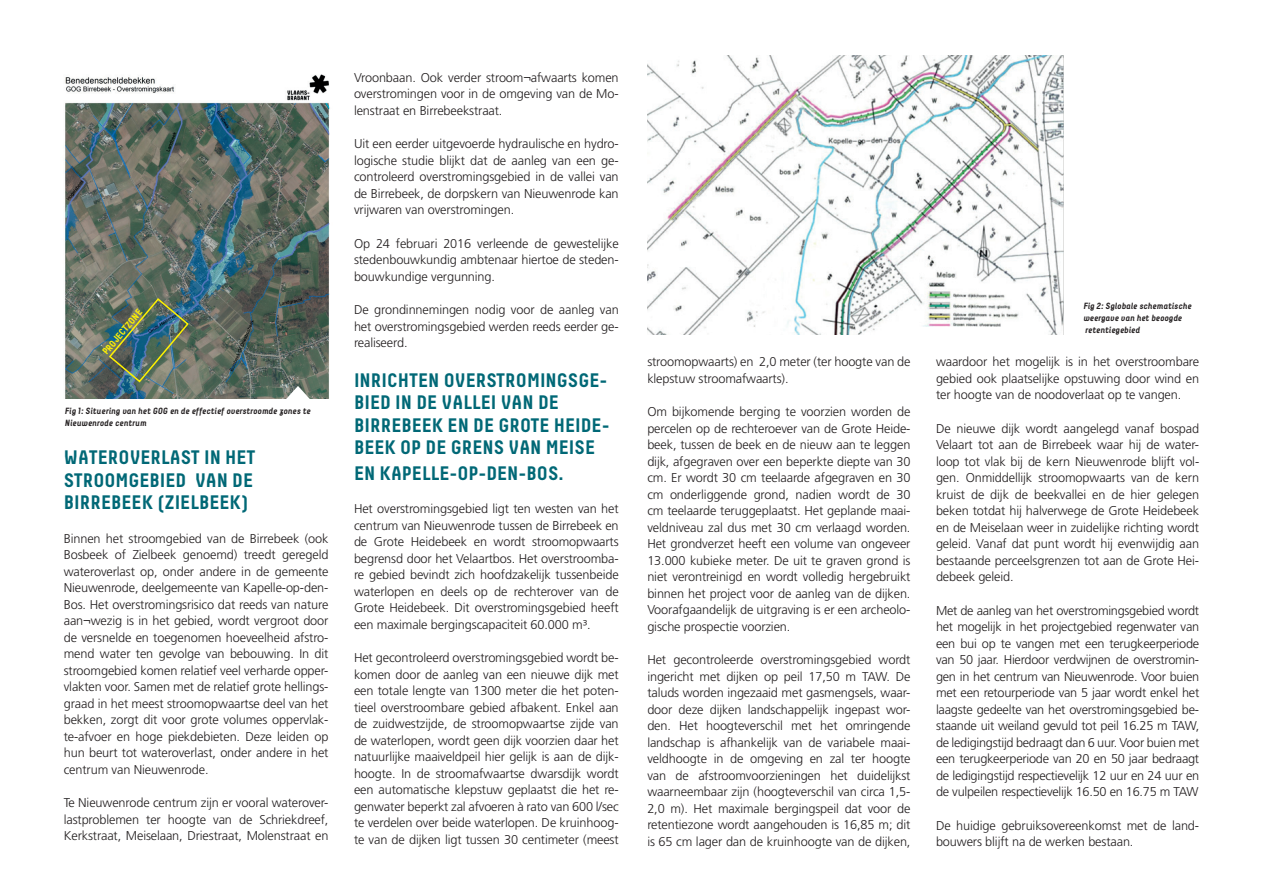
<style>
.page{position:relative;width:1263px;height:893px;background:#fff}
.page>*{position:absolute;margin:0;border:0;box-sizing:border-box;transform-origin:0 0}
.t1{font:700 19.5px/22.5px "Decima";color:#016876}
.t2{font:300 12.75px/16.5px "Frutiger";letter-spacing:-.01em;color:#231f20;text-align:justify}
.t3{font:700 9.6px "Decima";color:#fff101}
.t4{font:italic 700 9px/12px "Decima";color:#231f20}
</style>
<div class="page">
<img style="left:65px;top:74px;width:265px;height:324px">
<img style="left:108px;top:297px;width:82px;height:87px">
<svg style="left:286px;top:386px;width:24px;height:13px"></svg>
<img style="left:647px;top:55px;width:416px;height:280px">
<p class="t3" style="left:100px;top:350px;width:57px;rotate:-50deg">PROJECTZONE</p>
<p class="t4" style="left:65px;top:405px;width:247px">Fig 1: Situering van het GOG en de effectief overstroomde zones te<br>Nieuwenrode centrum</p>
<h1 class="t1" style="left:64px;top:446px;width:193px">WATEROVERLAST IN HET<br>STROOMGEBIED VAN DE<br>BIRREBEEK (ZIELBEEK)</h1>
<p class="t2" style="left:64px;top:530px;width:266px">Binnen het stroomgebied van de Birrebeek (ook Bosbeek of Zielbeek genoemd) treedt geregeld wateroverlast op, onder andere in de gemeente Nieuwenrode, deelgemeente van Kapelle-op-den-Bos. Het overstromingsrisico dat reeds van nature aan¬wezig is in het gebied, wordt vergroot door de versnelde en toegenomen hoeveelheid afstro&shy;mend water ten gevolge van bebouwing. In dit stroomgebied komen relatief veel verharde opper&shy;vlakten voor. Samen met de relatief grote hellings&shy;graad in het meest stroomopwaartse deel van het bekken, zorgt dit voor grote volumes oppervlak&shy;te-afvoer en hoge piekdebieten. Deze leiden op hun beurt tot wateroverlast, onder andere in het centrum van Nieuwenrode.</p>
<p class="t2" style="left:64px;top:795px;width:266px">Te Nieuwenrode centrum zijn er vooral waterover&shy;lastproblemen ter hoogte van de Schriekdreef, Kerkstraat, Meiselaan, Driestraat, Molenstraat en</p>
<p class="t2" style="left:354px;top:69px;width:266px">Vroonbaan. Ook verder stroom¬afwaarts komen overstromingen voor in de omgeving van de Mo&shy;lenstraat en Birrebeekstraat.</p>
<p class="t2" style="left:354px;top:136px;width:266px">Uit een eerder uitgevoerde hydraulische en hydro&shy;logische studie blijkt dat de aanleg van een ge&shy;controleerd overstromingsgebied in de vallei van de Birrebeek, de dorpskern van Nieuwenrode kan vrijwaren van overstromingen.</p>
<p class="t2" style="left:354px;top:235px;width:266px">Op 24 februari 2016 verleende de gewestelijke stedenbouwkundig ambtenaar hiertoe de steden&shy;bouwkundige vergunning.</p>
<p class="t2" style="left:354px;top:302px;width:266px">De grondinnemingen nodig voor de aanleg van het overstromingsgebied werden reeds eerder ge&shy;realiseerd.</p>
<h1 class="t1" style="left:354px;top:369px;width:257px">INRICHTEN OVERSTROMINGSGE-<br>BIED IN DE VALLEI VAN DE<br>BIRREBEEK EN DE GROTE HEIDE-<br>BEEK OP DE GRENS VAN MEISE</h1>
<h1 class="t1" style="left:354px;top:462px;width:211px">EN KAPELLE-OP-DEN-BOS.</h1>
<p class="t2" style="left:354px;top:501px;width:266px">Het overstromingsgebied ligt ten westen van het centrum van Nieuwenrode tussen de Birrebeek en de Grote Heidebeek en wordt stroomopwaarts begrensd door het Velaartbos. Het overstroomba&shy;re gebied bevindt zich hoofdzakelijk tussenbeide waterlopen en deels op de rechterover van de Grote Heidebeek. Dit overstromingsgebied heeft een maximale bergingscapaciteit 60.000 m³.</p>
<p class="t2" style="left:354px;top:650px;width:266px">Het gecontroleerd overstromingsgebied wordt be&shy;komen door de aanleg van een nieuwe dijk met een totale lengte van 1300 meter die het poten&shy;tieel overstroombare gebied afbakent. Enkel aan de zuidwestzijde, de stroomopwaartse zijde van de waterlopen, wordt geen dijk voorzien daar het natuurlijke maaiveldpeil hier gelijk is aan de dijk&shy;hoogte. In de stroomafwaartse dwarsdijk wordt een automatische klepstuw geplaatst die het re&shy;genwater beperkt zal afvoeren à rato van 600 l/sec te verdelen over beide waterlopen. De kruinhoog&shy;te van de dijken ligt tussen 30 centimeter (meest</p>
<p class="t2" style="left:647px;top:354px;width:265px">stroomopwaarts) en 2,0 meter (ter hoogte van de klepstuw stroomafwaarts).</p>
<p class="t2" style="left:647px;top:404px;width:265px">Om bijkomende berging te voorzien worden de percelen op de rechteroever van de Grote Heide&shy;beek, tussen de beek en de nieuw aan te leggen dijk, afgegraven over een beperkte diepte van 30 cm. Er wordt 30 cm teelaarde afgegraven en 30 cm onderliggende grond, nadien wordt de 30 cm teelaarde teruggeplaatst. Het geplande maai&shy;veldniveau zal dus met 30 cm verlaagd worden.<br>Het grondverzet heeft een volume van ongeveer 13.000 kubieke meter. De uit te graven grond is niet verontreinigd en wordt volledig hergebruikt binnen het project voor de aanleg van de dijken.<br>Voorafgaandelijk de uitgraving is er een archeolo&shy;gische prospectie voorzien.</p>
<p class="t2" style="left:647px;top:652px;width:265px">Het gecontroleerde overstromingsgebied wordt ingericht met dijken op peil 17,50 m TAW. De taluds worden ingezaaid met gasmengsels, waar&shy;door deze dijken landschappelijk ingepast wor&shy;den. Het hoogteverschil met het omringende landschap is afhankelijk van de variabele maai&shy;veldhoogte in de omgeving en zal ter hoogte van de afstroomvoorzieningen het duidelijkst waarneembaar zijn (hoogteverschil van circa 1,5- 2,0 m). Het maximale bergingspeil dat voor de retentiezone wordt aangehouden is 16,85 m; dit is 65 cm lager dan de kruinhoogte van de dijken,</p>
<p class="t4" style="left:1083px;top:300px;width:110px">Fig 2: Sglobale schematische weergave van het beoogde retentiegebied</p>
<p class="t2" style="left:936px;top:354px;width:265px">waardoor het mogelijk is in het overstroombare gebied ook plaatselijke opstuwing door wind en ter hoogte van de noodoverlaat op te vangen.</p>
<p class="t2" style="left:936px;top:420px;width:265px">De nieuwe dijk wordt aangelegd vanaf bospad Velaart tot aan de Birrebeek waar hij de water&shy;loop tot vlak bij de kern Nieuwenrode blijft vol&shy;gen. Onmiddellijk stroomopwaarts van de kern kruist de dijk de beekvallei en de hier gelegen beken totdat hij halverwege de Grote Heidebeek en de Meiselaan weer in zuidelijke richting wordt geleid. Vanaf dat punt wordt hij evenwijdig aan bestaande perceelsgrenzen tot aan de Grote Hei&shy;debeek geleid.</p>
<p class="t2" style="left:936px;top:602px;width:265px">Met de aanleg van het overstromingsgebied wordt het mogelijk in het projectgebied regenwater van een bui op te vangen met een terugkeerperiode van 50 jaar. Hierdoor verdwijnen de overstromin&shy;gen in het centrum van Nieuwenrode. Voor buien met een retourperiode van 5 jaar wordt enkel het laagste gedeelte van het overstromingsgebied be&shy;staande uit weiland gevuld tot peil 16.25 m TAW, de ledigingstijd bedraagt dan 6 uur. Voor buien met een terugkeerperiode van 20 en 50 jaar bedraagt de ledigingstijd respectievelijk 12 uur en 24 uur en de vulpeilen respectievelijk 16.50 en 16.75 m TAW</p>
<p class="t2" style="left:936px;top:817px;width:265px">De huidige gebruiksovereenkomst met de land&shy;bouwers blijft na de werken bestaan.</p>
</div>
